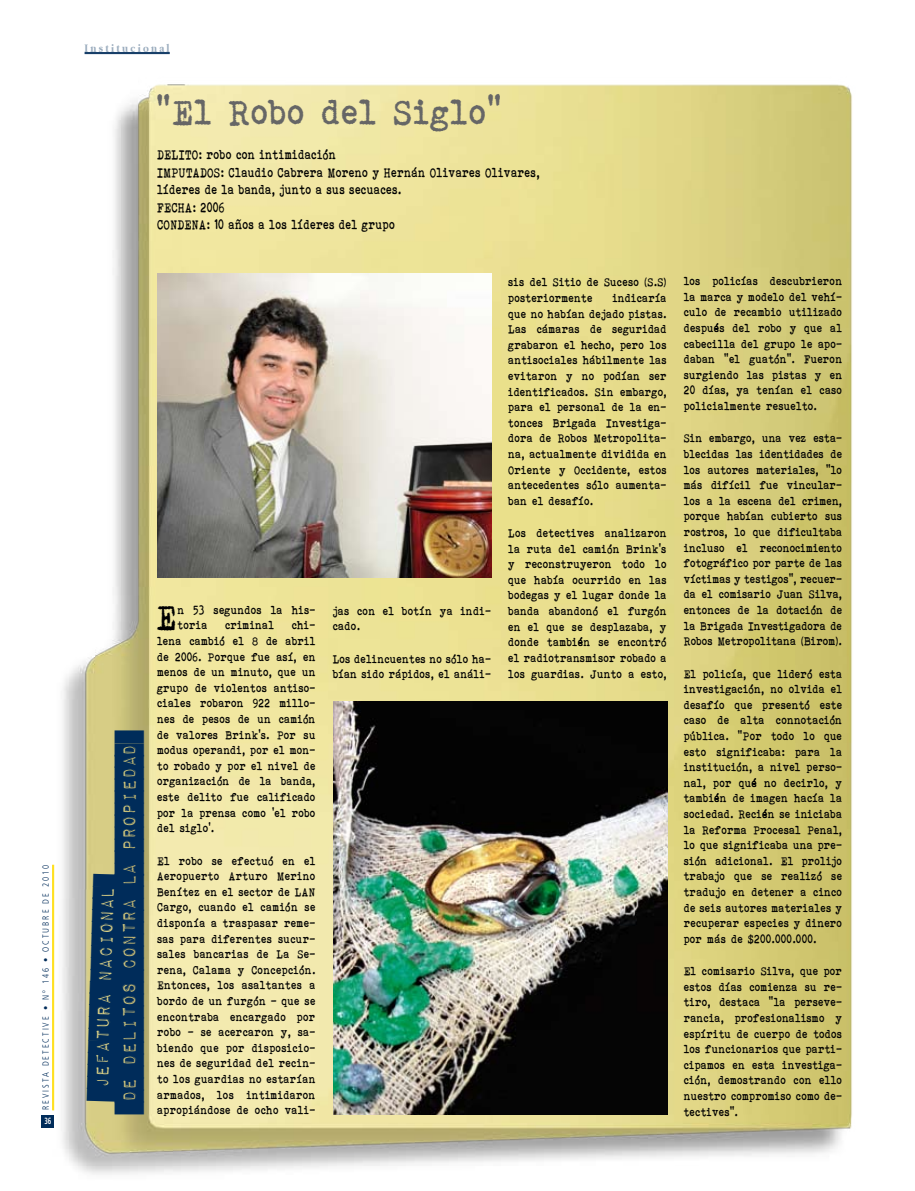
<style>
.page{position:relative;width:915px;height:1191px;background:#fff}
.page>*{position:absolute;margin:0;border:0;box-sizing:border-box;transform-origin:0 0}
.t1{font:36px "Bohemian typewriter";color:#666;scale:.9 1}
.t2{font:35.7px "Bohemian typewriter";color:#000;scale:.85 1}
.t3{font:24px "Impact Label";letter-spacing:-.01em;color:#002c5a;scale:.85 1}
.t4{font:13.5px/17.5px "Bohemian typewriter";color:#000;scale:.8 1}
.t5{font:12px/15.6px "Bohemian typewriter";color:#000;text-align:justify;scale:.85 1}
.t6{font:700 12px "Apple Garamond";letter-spacing:.185em;color:#99abbd}
.t7{font:300 condensed 9px "Frutiger LT Std";letter-spacing:.23em;color:#002c5a;scale:.95 1}
.t8{font:700 condensed 9px "Frutiger LT Std";color:#fff;scale:.75 1}
</style>
<div class="page">
<img style="left:41px;top:52px;width:811px;height:1123px">
<hr style="left:52px;top:864px;width:1px;height:246px;background:#ffdc00">
<hr style="left:53px;top:864px;width:1px;height:246px;background:#ffdc00">
<div style="left:42px;top:1115px;width:12px;height:12px;background:#002c5a"></div>
<img style="left:157px;top:273px;width:334px;height:304px">
<img style="left:333px;top:701px;width:333px;height:413px">
<hr style="left:85px;top:52px;width:85px;height:1px;background:#002c5a">
<hr style="left:85px;top:53px;width:85px;height:1px;background:#002c5a">
<p class="t7" style="left:41px;top:1110px;width:260px;rotate:-90deg">REVISTA DETECTIVE • Nº 146 • OCTUBRE DE 2010</p>
<p class="t8" style="left:44px;top:1115px;width:11px">36</p>
<p class="t6" style="left:85px;top:41px;width:87px">Institucional</p>
<h1 class="t1" style="left:157px;top:91px;width:385px">“El Robo del Siglo”</h1>
<p class="t4" style="left:157px;top:146px;width:480px">Delito: robo con intimidación<br>Imputados: Claudio Cabrera Moreno y Hernán Olivares Olivares, líderes de la banda, junto a sus secuaces.<br>Fecha: 2006<br>Condena : 10 años a los líderes del grupo</p>
<h3 class="t3" style="left:114px;top:1102px;width:424px;rotate:-90deg">de Delitos Contra la Propiedad</h3>
<h3 class="t3" style="left:86px;top:1088px;width:239px;rotate:-88deg">Jefatura Nacional</h3>
<h2 class="t2" style="left:157px;top:597px;width:22px">E</h2>
<p class="t5" style="left:178px;top:602px;width:164px">n 53 segundos la his&shy;toria</p>
<p class="t5" style="left:225px;top:617px;width:59px">criminal</p>
<p class="t5" style="left:157px;top:617px;width:188px;text-indent:135px">chi&shy;lena cambió el 8 de abril de 2006. Porque fue así, en menos de un minuto, que un grupo de violentos antiso&shy;ciales robaron 922 millo&shy;nes de pesos de un camión de valores Brink’s. Por su modus operandi, por el mon&shy;to robado y por el nivel de organización de la banda, este delito fue calificado por la prensa como ‘el robo del siglo’.</p>
<p class="t5" style="left:157px;top:852px;width:188px">El robo se efectuó en el Aeropuerto Arturo Merino Benítez en el sector de LAN Cargo, cuando el camión se disponía a traspasar reme&shy;sas para diferentes sucur&shy;sales bancarias de La Se&shy;rena, Calama y Concepción.<br>Entonces, los asaltantes a bordo de un furgón – que se encontraba encargado por robo – se acercaron y, sa&shy;biendo que por disposicio&shy;nes de seguridad del recin&shy;to los guardias no estarían armados, los intimidaron apropiándose de ocho vali-</p>
<p class="t5" style="left:333px;top:603px;width:188px">jas con el botín ya indi&shy;cado.</p>
<p class="t5" style="left:333px;top:651px;width:188px">Los delincuentes no sólo ha&shy;bían sido rápidos, el análi-</p>
<p class="t5" style="left:508px;top:274px;width:188px">sis del Sitio de Suceso (S.S) posteriormente</p>
<p class="t5" style="left:508px;top:290px;width:188px;text-indent:104px">indicaría que no habían dejado pistas.<br>Las cámaras de seguridad grabaron el hecho, pero los antisociales hábilmente las evitaron y no podían ser identificados. Sin embargo, para el personal de la en&shy;tonces Brigada Investiga&shy;dora de Robos Metropolita&shy;na, actualmente dividida en Oriente y Occidente, estos antecedentes sólo aumenta&shy;ban el desafío.</p>
<p class="t5" style="left:508px;top:525px;width:188px">Los detectives analizaron la ruta del camión Brink’s y reconstruyeron todo lo que había ocurrido en las bodegas y el lugar donde la banda abandonó el furgón en el que se desplazaba, y donde también se encontró el radiotransmisor robado a los guardias. Junto a esto,</p>
<p class="t5" style="left:683px;top:273px;width:188px">los policías descubrieron la marca y modelo del vehí&shy;culo de recambio utilizado después del robo y que al cabecilla del grupo le apo&shy;daban “el guatón”. Fueron surgiendo las pistas y en 20 días, ya tenían el caso policialmente resuelto.</p>
<p class="t5" style="left:683px;top:430px;width:188px">Sin embargo, una vez esta&shy;blecidas las identidades de los autores materiales, “lo más difícil fue vincular&shy;los a la escena del crimen, porque habían cubierto sus rostros, lo que dificultaba incluso el reconocimiento fotográfico por parte de las víctimas y testigos”, recuer&shy;da el comisario Juan Silva, entonces de la dotación de la Brigada Investigadora de Robos Metropolitana (Birom).</p>
<p class="t5" style="left:683px;top:665px;width:188px">El policía, que lideró esta investigación, no olvida el desafío que presentó este caso de alta connotación pública. “Por todo lo que esto significaba: para la institución, a nivel perso&shy;nal, por qué no decirlo, y también de imagen hacía la sociedad. Recién se iniciaba la Reforma Procesal Penal, lo que significaba una pre&shy;sión adicional. El prolijo trabajo que se realizó se tradujo en detener a cinco de seis autores materiales y recuperar especies y dinero por más de $200.000.000.</p>
<p class="t5" style="left:683px;top:963px;width:188px">El comisario Silva, que por estos días comienza su re&shy;tiro, destaca “la perseve&shy;rancia, profesionalismo y espíritu de cuerpo de todos los funcionarios que parti&shy;cipamos en esta investiga&shy;ción, demostrando con ello nuestro compromiso como de&shy;tectives”.</p>
</div>
